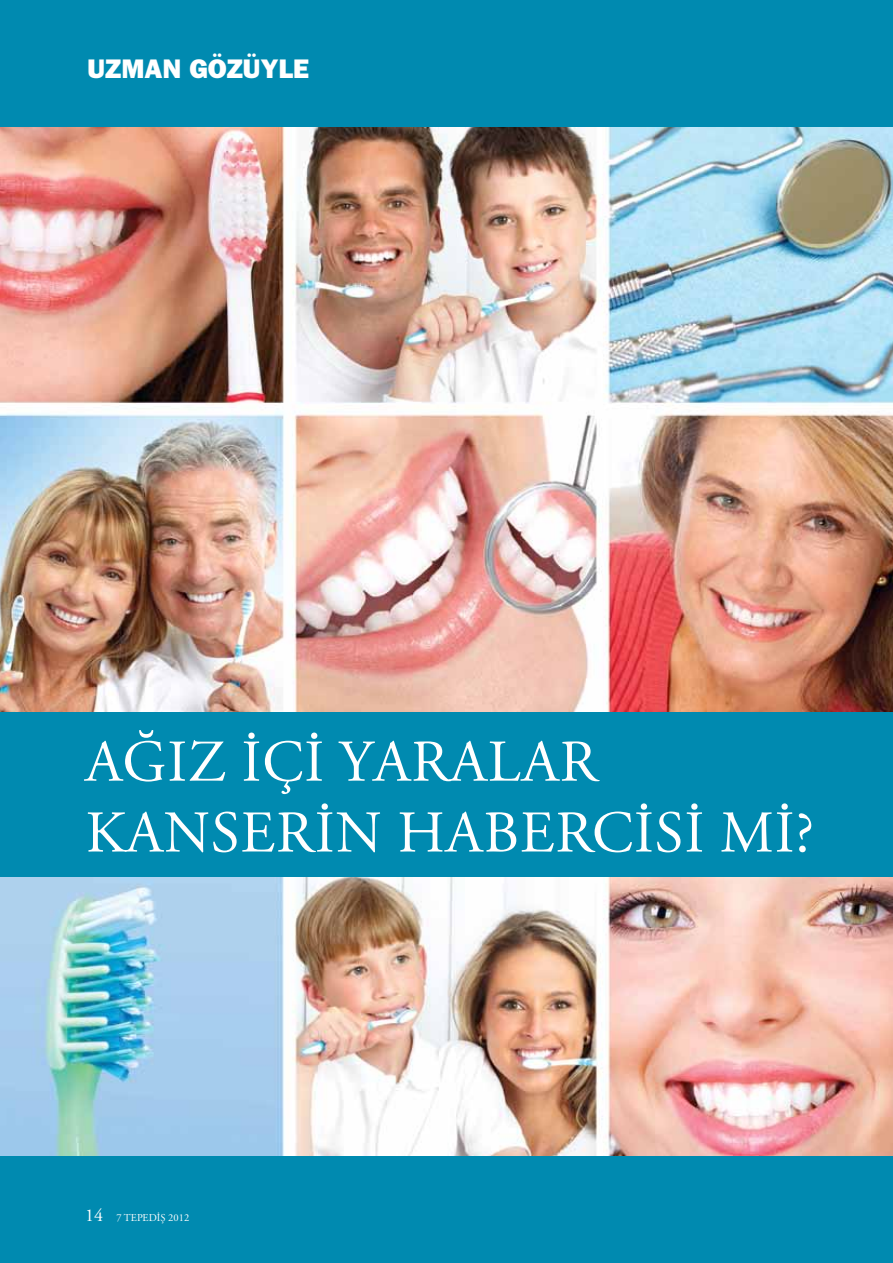
<style>
.page{position:relative;width:893px;height:1263px;background:#008ab0}
.page>*{position:absolute;margin:0;border:0;box-sizing:border-box;transform-origin:0 0}
.t1{font:59.1px "Adobe Garamond Pro";letter-spacing:.015em;color:#fff}
.t2{font:800 27px "Franklin Gothic";color:#fff}
.t3{font:18px "Adobe Garamond Pro";color:#fff}
.t4{font:10.5px "Adobe Garamond Pro";color:#fff}
</style>
<div class="page">
<img style="left:0;top:128px;width:893px;height:583px">
<img style="left:0;top:877px;width:893px;height:278px">
<p class="t2" style="left:87px;top:53px;width:223px">UZMAN GÖZÜYLE</p>
<p class="t1" style="left:85px;top:726px;width:292px">AĞIZ IÇI YARA</p>
<p class="t1" style="left:488px;top:726px;width:75px">LAR</p>
<p class="t1" style="left:85px;top:797px;width:157px">KANSERI</p>
<p class="t1" style="left:335px;top:797px;width:97px">N HABERCISI</p>
<p class="t1" style="left:720px;top:797px;width:95px">MI ?</p>
<p class="t3" style="left:85px;top:1204px;width:19px">14</p>
<p class="t4" style="left:117px;top:1211px;width:74px">7 TEPEDİŞ 2012</p>
</div>
